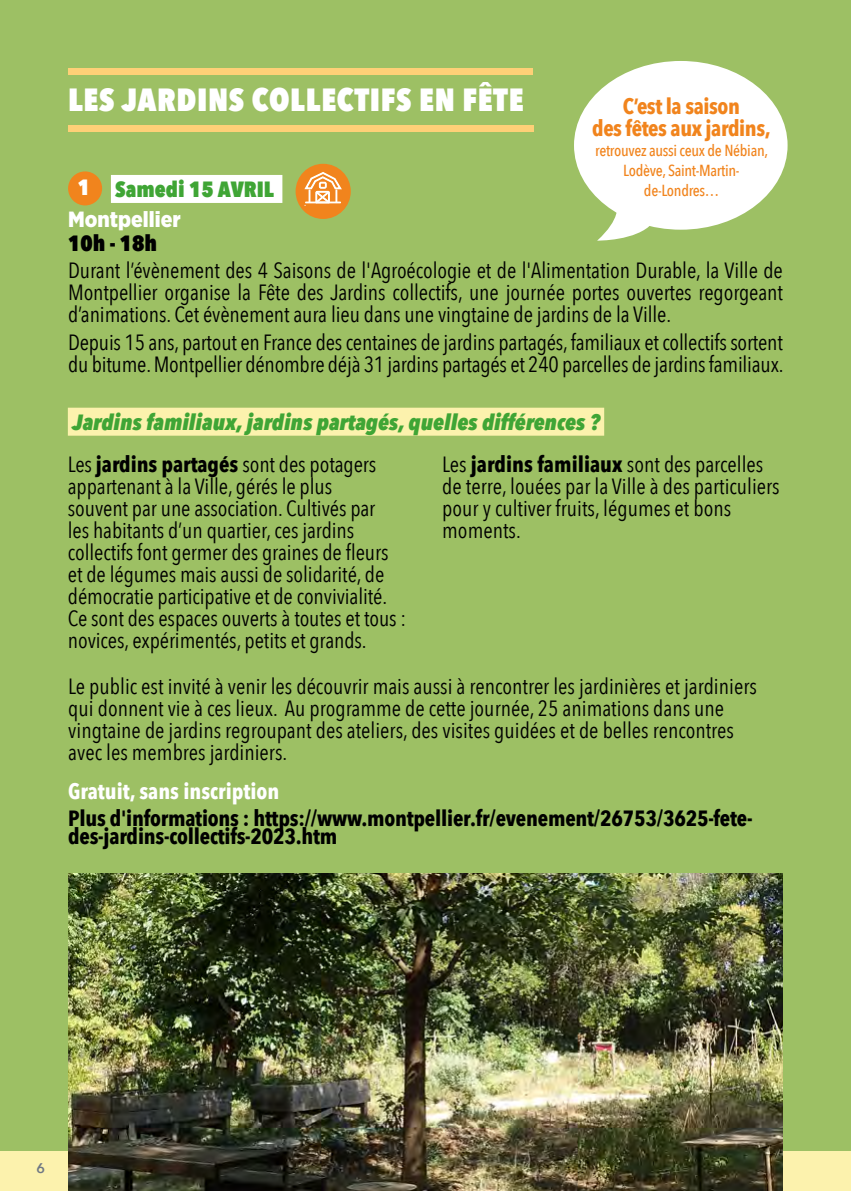
<style>
.page{position:relative;width:851px;height:1191px;background:#fff}
.page>*{position:absolute;margin:0;border:0;box-sizing:border-box;transform-origin:0 0}
.t1{font:800 32px "Avenir Next Condensed";letter-spacing:.02em;color:#fff}
.t2{font:22px/22px "Avenir Next Condensed";letter-spacing:-.005em;color:#000}
.t3{font:700 22px/18px "Avenir Next Condensed";letter-spacing:-.01em;color:#000}
.t4{font:italic 800 22px "Avenir Next Condensed";color:#3fa535}
.t5{font:700 22px/22px "Avenir Next Condensed";letter-spacing:-.02em;color:#f1841d;text-align:center}
.t6{font:700 22px "Avenir Next Condensed";color:#fff}
.t7{font:800 22px "Avenir Next Condensed";color:#3fa535}
.t8{font:900 22px "Gotham Narrow";color:#fff}
.t9{font:800 22px "Avenir Next Condensed";color:#000}
.t10{font:500 16px/20px "Avenir Next Condensed";letter-spacing:-.02em;color:#f1841d;text-align:center}
.t11{font:600 14px "Avenir Next";color:#6f7884}
.s1{color:#fff}
.s2{font-weight:700}
</style>
<div class="page">
<div style="left:0;top:0;width:850px;height:1151px;background:#9dc064"></div>
<div style="left:0;top:1151px;width:850px;height:40px;background:#fcf2ad"></div>
<div style="left:68px;top:125px;width:465px;height:7px;background:#fed077"></div>
<div style="left:68px;top:68px;width:465px;height:7px;background:#fed077"></div>
<div style="left:68px;top:408px;width:536px;height:28px;background:#fcf2ad"></div>
<div style="left:111px;top:175px;width:171px;height:28px;background:#fff"></div>
<div style="left:68px;top:171px;width:34px;height:34px;background:#f1841d;border-radius:50%"></div>
<div style="left:295px;top:164px;width:56px;height:55px;background:#f1841d;border-radius:50%"></div>
<svg style="left:304px;top:172px;width:37px;height:32px"></svg>
<img style="left:68px;top:873px;width:714px;height:318px">
<div style="left:574px;top:61px;width:213px;height:169px;background:#fff;border-radius:50%"></div>
<svg style="left:597px;top:205px;width:55px;height:36px"></svg>
<h1 class="t1" style="left:68px;top:80px;width:457px">LES JARDINS COLLECTIFS EN FÊTE</h1>
<p class="t5" style="left:592px;top:95px;width:180px">C’est la saison<br>des fêtes aux jardins,</p>
<p class="t10" style="left:595px;top:140px;width:174px">retrouvez aussi ceux de Nébian,<br>Lodève, Saint-Martin&shy;de-Londres…</p>
<p class="t7" style="left:78px;top:175px;width:198px"><span class="s1">1</span> Samedi 15 AVRIL</p>
<p class="t8" style="left:68px;top:204px;width:114px">Montpellier</p>
<p class="t9" style="left:68px;top:229px;width:91px">10h - 18h</p>
<p class="t2" style="left:68px;top:258px;width:716px;text-align:justify">Durant l’évènement des 4 Saisons de l'Agroécologie et de l'Alimentation Durable, la Ville de Montpellier organise la Fête des Jardins collectifs, une journée portes ouvertes regorgeant d’animations. Cet évènement aura lieu dans une vingtaine de jardins de la Ville.</p>
<p class="t2" style="left:68px;top:330px;width:716px">Depuis 15 ans, partout en France des centaines de jardins partagés, familiaux et collectifs sortent du bitume. Montpellier dénombre déjà 31 jardins partagés et 240 parcelles de jardins familiaux.</p>
<p class="t4" style="left:72px;top:408px;width:529px">Jardins familiaux, jardins partagés, quelles différences ?</p>
<p class="t2" style="left:68px;top:452px;width:340px">Les <span class="s2">jardins partagés</span> sont des potagers appartenant à la Ville, gérés le plus<br>souvent par une association. Cultivés par<br>les habitants d’un quartier, ces jardins collectifs font germer des graines de fleurs et de légumes mais aussi de solidarité, de démocratie participative et de convivialité.<br>Ce sont des espaces ouverts à toutes et tous : novices, expérimentés, petits et grands.</p>
<p class="t2" style="left:442px;top:452px;width:339px">Les <span class="s2">jardins familiaux</span> sont des parcelles de terre, louées par la Ville à des particuliers pour y cultiver fruits, légumes et bons moments.</p>
<p class="t2" style="left:68px;top:674px;width:690px">Le public est invité à venir les découvrir mais aussi à rencontrer les jardinières et jardiniers qui donnent vie à ces lieux. Au programme de cette journée, 25 animations dans une vingtaine de jardins regroupant des ateliers, des visites guidées et de belles rencontres avec les membres jardiniers.</p>
<p class="t6" style="left:68px;top:778px;width:213px">Gratuit, sans inscription</p>
<p class="t3" style="left:68px;top:809px;width:685px">Plus d'informations : https://www.montpellier.fr/evenement/26753/3625-fete&shy;des-jardins-collectifs-2023.htm</p>
<p class="t11" style="left:36px;top:1155px;width:10px">6</p>
</div>
